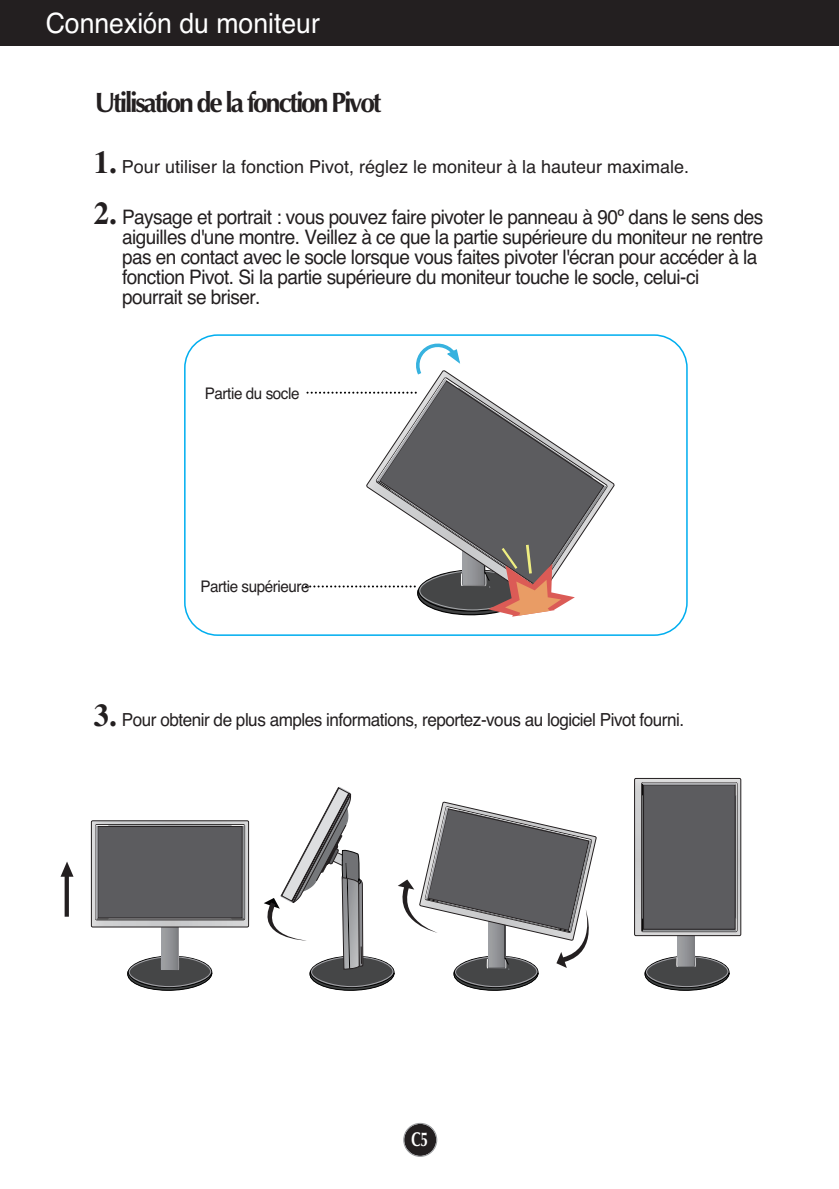
<style>
.page{position:relative;width:839px;height:1189px;background:#fff}
.page>*{position:absolute;margin:0;border:0;box-sizing:border-box;transform-origin:0 0}
.t1{font:700 28px "Optima";letter-spacing:-.085em;color:#231f20;scale:.95 1}
.t2{font:28px "Helvetica";color:#fff;scale:.95 1}
.t3{font:20px/20px "Helvetica";letter-spacing:-.025em;color:#231f20;scale:.95 1}
.t4{font:700 20px "Optima";color:#fff;scale:.7 1}
.t5{font:18px "Helvetica";letter-spacing:-.03em;color:#231f20;scale:.95 1}
.t6{font:18px "Helvetica";color:#231f20}
.t7{font:16px "Helvetica";letter-spacing:-.03em;color:#231f20;scale:.95 1}
.s1{font-family:"Times";font-weight:700;font-size:32px}
</style>
<div class="page">
<div style="left:404px;top:1124px;width:32px;height:32px;background:#231f20;border-radius:50%"></div>
<div style="left:403px;top:1123px;width:34px;height:34px;border:1px solid #939598;border-radius:50%"></div>
<div style="left:0;top:0;width:839px;height:45px;background:#231f20"></div>
<svg style="left:264px;top:787px;width:333px;height:204px"></svg>
<img style="left:677px;top:935px;width:17px;height:20px">
<svg style="left:644px;top:955px;width:86px;height:36px"></svg>
<img style="left:634px;top:778px;width:106px;height:157px">
<div style="left:634px;top:778px;width:107px;height:157px;border:1px solid #231f20"></div>
<div style="left:641px;top:782px;width:96px;height:149px;border:1px solid #231f20"></div>
<svg style="left:642px;top:783px;width:94px;height:148px"></svg>
<svg style="left:127px;top:955px;width:86px;height:36px"></svg>
<img style="left:161px;top:927px;width:17px;height:42px">
<img style="left:91px;top:821px;width:157px;height:106px">
<div style="left:91px;top:820px;width:158px;height:107px;border:1px solid #231f20"></div>
<div style="left:95px;top:824px;width:150px;height:96px;border:1px solid #231f20"></div>
<svg style="left:96px;top:825px;width:148px;height:94px"></svg>
<svg style="left:61px;top:861px;width:13px;height:55px"></svg>
<div style="left:184px;top:334px;width:503px;height:302px;border:2px solid #00aeef;border-radius:33px"></div>
<svg style="left:306px;top:343px;width:300px;height:273px"></svg>
<h1 class="t2" style="left:46px;top:13px;width:290px">Connexión du moniteur</h1>
<h1 class="t1" style="left:95px;top:91px;width:303px">Utilisation de la fonction Pivot</h1>
<p class="t6" style="left:94px;top:160px;width:597px"><span class="s1">1.</span> Pour utiliser la fonction Pivot, réglez le moniteur à la hauteur maximale.</p>
<p class="t3" style="left:122px;top:209px;width:676px;text-indent:-28px"><span class="s1">2.</span> Paysage et portrait : vous pouvez faire pivoter le panneau à 90º dans le sens des aiguilles d'une montre. Veillez à ce que la partie supérieure du moniteur ne rentre pas en contact avec le socle lorsque vous faites pivoter l'écran pour accéder à la fonction Pivot. Si la partie supérieure du moniteur touche le socle, celui-ci pourrait se briser.</p>
<p class="t7" style="left:205px;top:387px;width:101px">Partie du socle</p>
<p class="t7" style="left:200px;top:581px;width:116px">Partie supérieure</p>
<p class="t5" style="left:94px;top:713px;width:623px"><span class="s1">3.</span> Pour obtenir de plus amples informations, reportez-vous au logiciel Pivot fourni.</p>
<p class="t4" style="left:411px;top:1131px;width:25px">C5</p>
</div>
